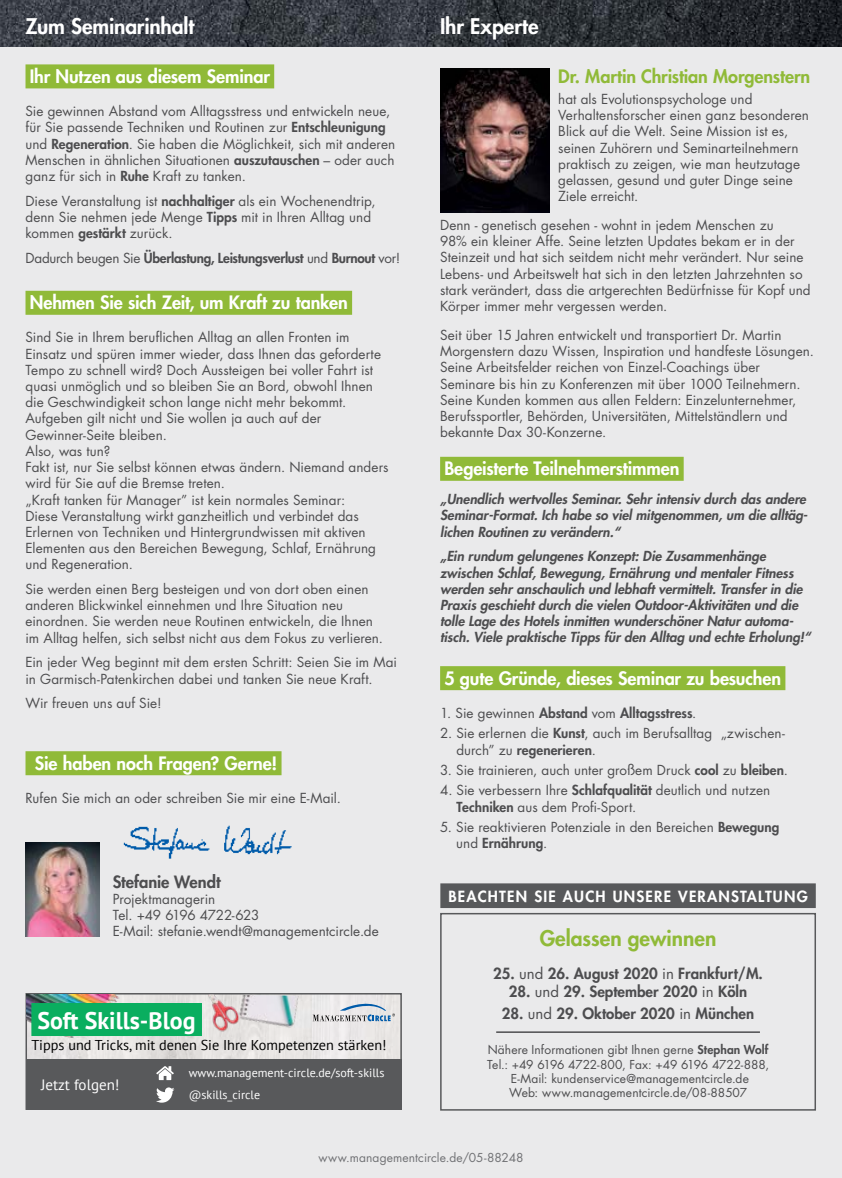
<style>
.page{position:relative;width:842px;height:1178px;background:#eaeaeb}
.page>*{position:absolute;margin:0;border:0;box-sizing:border-box;transform-origin:0 0}
.t1{font:700 24px "PT Sans";color:#fff}
.t2{font:800 21px "Futura Std";letter-spacing:-.005em;color:#fff}
.t3{font:800 21px "Futura Std";color:#90ba38}
.t4{font:800 18px "Futura Std";letter-spacing:-.005em;color:#fff}
.t5{font:800 18px "Futura Std";letter-spacing:-.005em;color:#90ba38}
.t6{font:800 16.5px "Futura Std";letter-spacing:-.005em;color:#4d4d4f}
.t7{font:800 15px "Futura Std";color:#4d4d4f}
.t8{font:800 15px "Futura Std";letter-spacing:.08em;color:#fff}
.t9{font:15px "PT Sans";color:#fff}
.t10{font:14.25px "PT Sans";color:#000}
.t11{font:13.5px/16.2px "Futura Std";letter-spacing:.005em;color:#4d4d4f}
.t12{font:italic 800 13.5px/16.2px "Futura Std";color:#4d4d4f;text-align:justify}
.t13{font:800 13.5px "Futura Std";letter-spacing:-.02em;color:#4d4d4f}
.t14{font:800 13.5px "Futura Std";color:#4d4d4f}
.t15{font:12px/14.4px "Futura Std";letter-spacing:.01em;color:#4d4d4f;text-align:center}
.t16{font:12px/22px "PT Sans";color:#fff}
.t17{font:12px "Futura Std";letter-spacing:.01em;color:#717275}
.s1{font-weight:800}
.s2{font-weight:400}
</style>
<div class="page">
<img style="left:0;top:0;width:842px;height:47px">
<div style="left:26px;top:751px;width:256px;height:24px;background:#90ba38"></div>
<div style="left:440px;top:457px;width:244px;height:24px;background:#90ba38"></div>
<div style="left:440px;top:666px;width:345px;height:24px;background:#90ba38"></div>
<div style="left:26px;top:64px;width:248px;height:24px;background:#90ba38"></div>
<div style="left:26px;top:291px;width:326px;height:24px;background:#90ba38"></div>
<div style="left:441px;top:884px;width:374px;height:23px;background:#58595b"></div>
<div style="left:440px;top:883px;width:376px;height:25px;border:2px solid #58595b"></div>
<hr style="left:496px;top:1031px;width:264px;height:2px;background:#4d4d4f">
<div style="left:440px;top:913px;width:376px;height:197px;border:2px solid #58595b"></div>
<img style="left:29px;top:996px;width:370px;height:64px">
<div style="left:26px;top:993px;width:376px;height:117px;border:2px solid #58595b"></div>
<div style="left:26px;top:1060px;width:376px;height:50px;background:#58595b"></div>
<svg style="left:156px;top:1087px;width:18px;height:15px"></svg>
<img style="left:27px;top:994px;width:96px;height:52px">
<div style="left:31px;top:1003px;width:171px;height:33px;background:#0aae5f"></div>
<img style="left:205px;top:994px;width:36px;height:49px">
<img style="left:233px;top:994px;width:69px;height:44px">
<svg style="left:313px;top:1000px;width:82px;height:21px"></svg>
<svg style="left:156px;top:1066px;width:18px;height:14px"></svg>
<img style="left:26px;top:842px;width:74px;height:94px">
<img style="left:123px;top:825px;width:169px;height:34px">
<img style="left:440px;top:68px;width:110px;height:145px">
<h2 class="t2" style="left:26px;top:13px;width:170px">Zum Seminarinhalt</h2>
<h2 class="t2" style="left:440px;top:13px;width:100px">Ihr Experte</h2>
<h3 class="t4" style="left:30px;top:65px;width:242px">Ihr Nutzen aus diesem Seminar</h3>
<p class="t11" style="left:26px;top:103px;width:371px">Sie gewinnen Abstand vom Alltagsstress und entwickeln neue, für Sie passende Techniken und Routinen zur <span class="s1">Entschleunigung </span>und <span class="s1">Regeneration</span>. Sie haben die Möglichkeit, sich mit anderen Menschen in ähnlichen Situationen <span class="s1">auszutauschen</span> – oder auch ganz für sich in <span class="s1">Ruhe</span> Kraft zu tanken.</p>
<p class="t11" style="left:26px;top:193px;width:352px">Diese Veranstaltung ist <span class="s1">nachhaltiger</span> als ein Wochenendtrip, denn Sie nehmen jede Menge <span class="s1">Tipps</span> mit in Ihren Alltag und kommen <span class="s1">gestärkt</span> zurück.</p>
<p class="t13" style="left:26px;top:249px;width:376px"><span class="s2">Dadurch beugen Sie</span> Überlastung, Leistungsverlust <span class="s2">und</span> Burnout <span class="s2">vor!</span></p>
<h3 class="t4" style="left:30px;top:291px;width:320px">Nehmen Sie sich Zeit, um Kraft zu tanken</h3>
<p class="t11" style="left:26px;top:330px;width:364px">Sind Sie in Ihrem beruflichen Alltag an allen Fronten im Einsatz und spüren immer wieder, dass Ihnen das geforderte Tempo zu schnell wird? Doch Aussteigen bei voller Fahrt ist quasi unmöglich und so bleiben Sie an Bord, obwohl Ihnen die Geschwindigkeit schon lange nicht mehr bekommt.<br>Aufgeben gilt nicht und Sie wollen ja auch auf der Gewinner-Seite bleiben.<br>Also, was tun?<br>Fakt ist, nur Sie selbst können etwas ändern. Niemand anders wird für Sie auf die Bremse treten.<br>„Kraft tanken für Manager” ist kein normales Seminar:<br>Diese Veranstaltung wirkt ganzheitlich und verbindet das Erlernen von Techniken und Hintergrundwissen mit aktiven Elementen aus den Bereichen Bewegung, Schlaf, Ernährung und Regeneration.</p>
<p class="t11" style="left:26px;top:581px;width:359px">Sie werden einen Berg besteigen und von dort oben einen anderen Blickwinkel einnehmen und Ihre Situation neu einordnen. Sie werden neue Routinen entwickeln, die Ihnen im Alltag helfen, sich selbst nicht aus dem Fokus zu verlieren.</p>
<p class="t11" style="left:26px;top:654px;width:373px">Ein jeder Weg beginnt mit dem ersten Schritt: Seien Sie im Mai in Garmisch-Patenkirchen dabei und tanken Sie neue Kraft.</p>
<p class="t11" style="left:26px;top:695px;width:138px">Wir freuen uns auf Sie!</p>
<h3 class="t4" style="left:35px;top:752px;width:244px">Sie haben noch Fragen? Gerne!</h3>
<p class="t11" style="left:26px;top:790px;width:317px">Rufen Sie mich an oder schreiben Sie mir eine E-Mail.</p>
<p class="t6" style="left:113px;top:871px;width:109px">Stefanie Wendt</p>
<p class="t11" style="left:113px;top:891px;width:268px">Projektmanagerin<br>Tel. +49 6196 4722-623<br>E-Mail: stefanie.wendt@managementcircle.de</p>
<h1 class="t1" style="left:37px;top:1004px;width:160px">Soft Skills-Blog</h1>
<p class="t10" style="left:31px;top:1036px;width:357px">Tipps und Tricks, mit denen Sie Ihre Kompetenzen stärken!</p>
<p class="t9" style="left:41px;top:1075px;width:80px">Jetzt folgen!</p>
<p class="t16" style="left:189px;top:1061px;width:197px">www.management-circle.de/soft-skills @skills_circle</p>
<h3 class="t5" style="left:558px;top:65px;width:254px">Dr. Martin Christian Morgenstern</h3>
<p class="t11" style="left:558px;top:91px;width:252px">hat als Evolutionspsychologe und Verhaltensforscher einen ganz besonderen Blick auf die Welt. Seine Mission ist es, seinen Zuhörern und Seminarteilnehmern praktisch zu zeigen, wie man heutzutage gelassen, gesund und guter Dinge seine Ziele erreicht.</p>
<p class="t11" style="left:440px;top:217px;width:372px">Denn - genetisch gesehen - wohnt in jedem Menschen zu<br>98% ein kleiner Affe. Seine letzten Updates bekam er in der Steinzeit und hat sich seitdem nicht mehr verändert. Nur seine Lebens- und Arbeitswelt hat sich in den letzten Jahrzehnten so stark verändert, dass die artgerechten Bedürfnisse für Kopf und Körper immer mehr vergessen werden.</p>
<p class="t11" style="left:440px;top:327px;width:375px">Seit über 15 Jahren entwickelt und transportiert Dr. Martin Morgenstern dazu Wissen, Inspiration und handfeste Lösungen.<br>Seine Arbeitsfelder reichen von Einzel-Coachings über Seminare bis hin zu Konferenzen mit über 1000 Teilnehmern.<br>Seine Kunden kommen aus allen Feldern: Einzelunternehmer, Berufssportler, Behörden, Universitäten, Mittelständlern und bekannte Dax 30-Konzerne.</p>
<h3 class="t4" style="left:444px;top:457px;width:237px">Begeisterte Teilnehmerstimmen</h3>
<p class="t12" style="left:440px;top:491px;width:369px">„Unendlich wertvolles Seminar. Sehr intensiv durch das andere Seminar-Format. Ich habe so viel mitgenommen, um die alltäg&shy;lichen Routinen zu verändern.“</p>
<p class="t12" style="left:440px;top:548px;width:372px;text-align:left">„Ein rundum gelungenes Konzept: Die Zusammenhänge zwischen Schlaf, Bewegung, Ernährung und mentaler Fitness werden sehr anschaulich und lebhaft vermittelt. Transfer in die Praxis geschieht durch die vielen Outdoor-Aktivitäten und die tolle Lage des Hotels inmitten wunderschöner Natur automa&shy;tisch. Viele praktische Tipps für den Alltag und echte Erholung!“</p>
<h3 class="t4" style="left:444px;top:666px;width:338px">5 gute Gründe, dieses Seminar zu besuchen</h3>
<p class="t14" style="left:440px;top:704px;width:258px"><span class="s2">1. Sie gewinnen</span> Abstand <span class="s2">vom</span> Alltagsstress<span class="s2">.</span></p>
<p class="t11" style="left:456px;top:725px;width:330px;text-indent:-16px">2. Sie erlernen die <span class="s1">Kunst</span>, auch im Berufsalltag „zwischen&shy;durch” zu <span class="s1">regenerieren</span>.</p>
<p class="t11" style="left:440px;top:762px;width:349px">3. Sie trainieren, auch unter großem Druck <span class="s1">cool</span> zu <span class="s1">bleiben</span>.</p>
<p class="t11" style="left:457px;top:782px;width:315px;text-indent:-17px">4. Sie verbessern Ihre <span class="s1">Schlafqualität</span> deutlich und nutzen<br><span class="s1">Techniken</span> aus dem Profi-Sport.</p>
<p class="t11" style="left:456px;top:819px;width:325px;text-indent:-16px">5. Sie reaktivieren Potenziale in den Bereichen <span class="s1">Bewegung </span>und <span class="s1">Ernährung</span>.</p>
<p class="t8" style="left:448px;top:887px;width:361px">BEACHTEN SIE AUCH UNSERE VERANSTALTUNG</p>
<h2 class="t3" style="left:540px;top:925px;width:178px">Gelassen gewinnen</h2>
<p class="t7" style="left:493px;top:964px;width:271px">25. <span class="s2">und</span> 26. August 2020 <span class="s2">in</span> Frankfurt/M.</p>
<p class="t7" style="left:509px;top:982px;width:240px">28. <span class="s2">und</span> 29. September 2020 <span class="s2">in</span> Köln</p>
<p class="t7" style="left:502px;top:1003px;width:254px">28. <span class="s2">und</span> 29. Oktober 2020 <span class="s2">in</span> München</p>
<p class="t15" style="left:487px;top:1043px;width:283px">Nähere Informationen gibt Ihnen gerne <span class="s1">Stephan Wolf </span>Tel.: +49 6196 4722-800, Fax: +49 6196 4722-888, E-Mail: kundenservice@managementcircle.de<br>Web: www.managementcircle.de/08-88507</p>
<p class="t17" style="left:318px;top:1149px;width:206px">www.managementcircle.de/05-88248</p>
</div>
